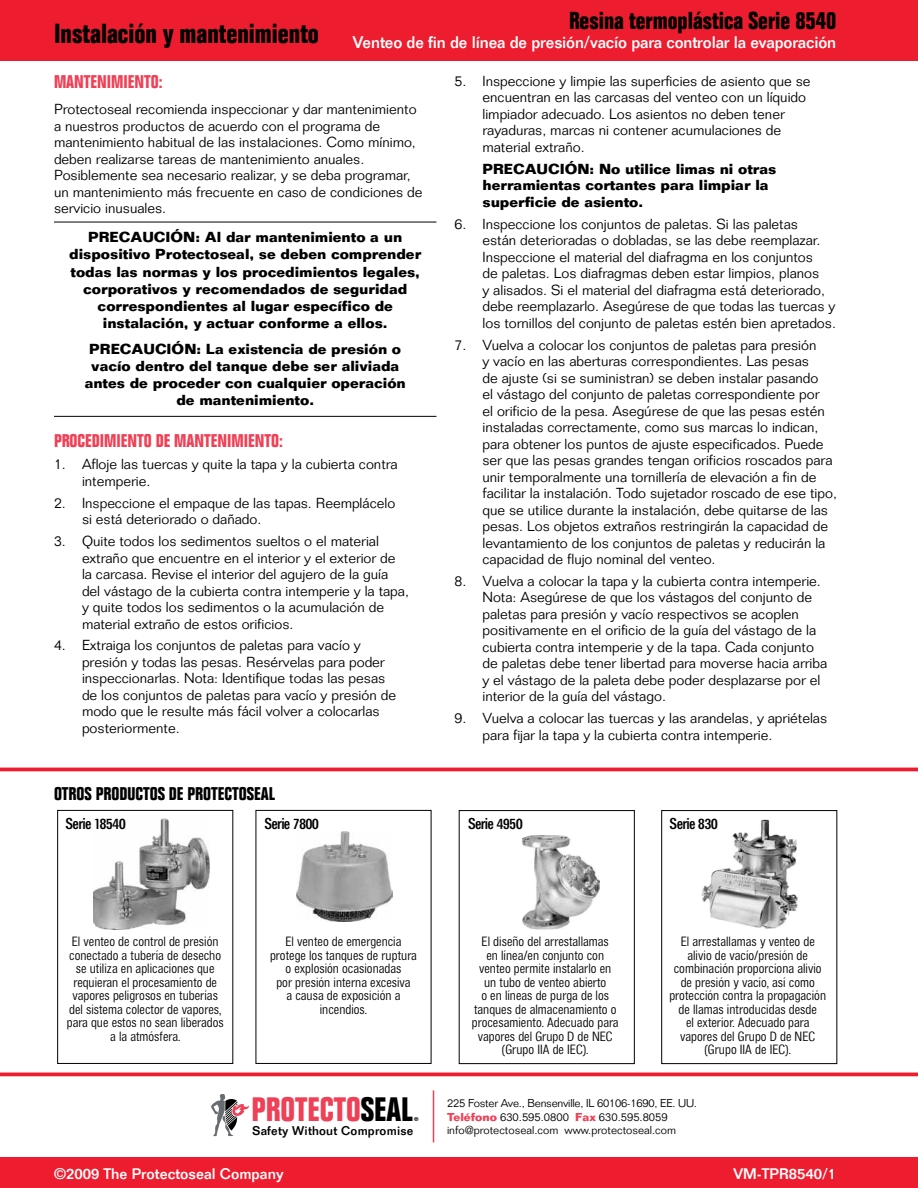
<style>
.page{position:relative;width:918px;height:1188px;background:#fff}
.page>*{position:absolute;margin:0;border:0;box-sizing:border-box;transform-origin:0 0}
.t1{font:700 condensed 33.15px "Folio Std";color:#ef4056}
.t2{font:700 condensed 27px "Folio Std";color:#000}
.t3{font:700 condensed 24px "Folio Std";color:#000}
.t4{font:700 condensed 18px "Folio Std";color:#ef4056}
.t5{font:700 condensed 18px "Folio Std";color:#000}
.t6{font:500 16.5px "Folio Std";letter-spacing:-.01em;color:#fff}
.t7{font:500 15px "Folio Std";color:#fff}
.t8{font:500 condensed 15px "Folio SBOP";letter-spacing:-.05em;color:#000}
.t9{font:300 14.25px/16.5px "Folio Std";color:#000}
.t10{font:700 14.25px/17.1px "Folio Std";color:#000;text-align:center}
.t11{font:300 condensed 12.75px/13.5px "Folio SBOP";color:#000;text-align:center}
.t12{font:500 12.45px "Folio Std";letter-spacing:.015em;color:#000}
.t13{font:300 11.25px/13.5px "Folio Std";color:#000}
.t14{font:700 condensed 5.4px "Folio Std";color:#000}
.s1{color:#000}
.s2{font-weight:700;color:#ef4056}
</style>
<div class="page">
<img style="left:522px;top:835px;width:78px;height:94px">
<div style="left:459px;top:810px;width:176px;height:254px;border:1px solid #000"></div>
<img style="left:702px;top:820px;width:96px;height:109px">
<div style="left:662px;top:810px;width:175px;height:254px;border:1px solid #000"></div>
<img style="left:297px;top:832px;width:95px;height:89px">
<div style="left:256px;top:810px;width:175px;height:254px;border:1px solid #000"></div>
<img style="left:93px;top:819px;width:117px;height:110px">
<div style="left:57px;top:810px;width:176px;height:254px;border:1px solid #000"></div>
<div style="left:0;top:0;width:918px;height:60px;background:#ed1c2e"></div>
<hr style="left:0;top:1073px;width:918px;height:3px;background:#ed1c2e">
<hr style="left:0;top:768px;width:918px;height:3px;background:#ed1c2e">
<div style="left:0;top:1157px;width:918px;height:31px;background:#ed1c2e"></div>
<svg style="left:211px;top:1094px;width:38px;height:42px"></svg>
<hr style="left:433px;top:1090px;width:1px;height:53px;background:#ef4056">
<hr style="left:54px;top:222px;width:382px;height:1px;background:#000">
<hr style="left:54px;top:416px;width:382px;height:1px;background:#000">
<h2 class="t2" style="left:54px;top:19px;width:266px">Instalación y mantenimiento</h2>
<h3 class="t3" style="left:569px;top:7px;width:269px">Resina termoplástica Serie 8540</h3>
<p class="t6" style="left:353px;top:33px;width:485px">Venteo de fin de línea de presión/vacío para controlar la evaporación</p>
<p class="t4" style="left:54px;top:72px;width:110px">MANTENIMIENTO:</p>
<p class="t9" style="left:54px;top:101px;width:370px">Protectoseal recomienda inspeccionar y dar mantenimiento a nuestros productos de acuerdo con el programa de mantenimiento habitual de las instalaciones. Como mínimo, deben realizarse tareas de mantenimiento anuales.<br>Posiblemente sea necesario realizar, y se deba programar, un mantenimiento más frecuente en caso de condiciones de servicio inusuales.</p>
<p class="t10" style="left:69px;top:229px;width:354px">PRECAUCIÓN: Al dar mantenimiento a un dispositivo Protectoseal, se deben comprender todas las normas y los procedimientos legales, corporativos y recomendados de seguridad correspondientes al lugar específico de instalación, y actuar conforme a ellos.</p>
<p class="t10" style="left:85px;top:340px;width:323px">PRECAUCIÓN: La existencia de presión o vacío dentro del tanque debe ser aliviada antes de proceder con cualquier operación de mantenimiento.</p>
<p class="t4" style="left:54px;top:431px;width:231px">PROCEDIMIENTO DE MANTENIMIENTO:</p>
<p class="t9" style="left:82px;top:456px;width:317px;text-indent:-28px">1. Afloje las tuercas y quite la tapa y la cubierta contra intemperie.</p>
<p class="t9" style="left:82px;top:494px;width:315px;text-indent:-28px">2. Inspeccione el empaque de las tapas. Reemplácelo si está deteriorado o dañado.</p>
<p class="t9" style="left:82px;top:533px;width:329px;text-indent:-28px">3. Quite todos los sedimentos sueltos o el material extraño que encuentre en el interior y el exterior de la carcasa. Revise el interior del agujero de la guía del vástago de la cubierta contra intemperie y la tapa, y quite todos los sedimentos o la acumulación de material extraño de estos orificios.</p>
<p class="t9" style="left:82px;top:637px;width:316px;text-indent:-28px">4. Extraiga los conjuntos de paletas para vacío y presión y todas las pesas. Resérvelas para poder inspeccionarlas. Nota: Identifique todas las pesas de los conjuntos de paletas para vacío y presión de modo que le resulte más fácil volver a colocarlas posteriormente.</p>
<p class="t9" style="left:483px;top:73px;width:330px;text-indent:-28px">5. Inspeccione y limpie las superficies de asiento que se encuentran en las carcasas del venteo con un líquido limpiador adecuado. Los asientos no deben tener rayaduras, marcas ni contener acumulaciones de material extraño.</p>
<p class="t10" style="left:483px;top:160px;width:295px;line-height:16.5px;text-align:left">PRECAUCIÓN: No utilice limas ni otras herramientas cortantes para limpiar la superficie de asiento.</p>
<p class="t9" style="left:483px;top:215px;width:355px;text-indent:-28px">6. Inspeccione los conjuntos de paletas. Si las paletas<br>están deterioradas o dobladas, se las debe reemplazar.<br>Inspeccione el material del diafragma en los conjuntos<br>de paletas. Los diafragmas deben estar limpios, planos<br>y alisados. Si el material del diafragma está deteriorado, debe reemplazarlo. Asegúrese de que todas las tuercas y los tornillos del conjunto de paletas estén bien apretados.</p>
<p class="t9" style="left:483px;top:336px;width:356px;text-indent:-28px">7. Vuelva a colocar los conjuntos de paletas para presión<br>y vacío en las aberturas correspondientes. Las pesas<br>de ajuste (si se suministran) se deben instalar pasando<br>el vástago del conjunto de paletas correspondiente por<br>el orificio de la pesa. Asegúrese de que las pesas estén instaladas correctamente, como sus marcas lo indican, para obtener los puntos de ajuste especificados. Puede ser que las pesas grandes tengan orificios roscados para unir temporalmente una tornillería de elevación a fin de facilitar la instalación. Todo sujetador roscado de ese tipo, que se utilice durante la instalación, debe quitarse de las pesas. Los objetos extraños restringirán la capacidad de levantamiento de los conjuntos de paletas y reducirán la capacidad de flujo nominal del venteo.</p>
<p class="t9" style="left:483px;top:573px;width:346px;text-indent:-28px">8. Vuelva a colocar la tapa y la cubierta contra intemperie.<br>Nota: Asegúrese de que los vástagos del conjunto de paletas para presión y vacío respectivos se acoplen positivamente en el orificio de la guía del vástago de la cubierta contra intemperie y de la tapa. Cada conjunto de paletas debe tener libertad para moverse hacia arriba y el vástago de la paleta debe poder desplazarse por el interior de la guía del vástago.</p>
<p class="t9" style="left:483px;top:710px;width:346px;text-indent:-28px">9. Vuelva a colocar las tuercas y las arandelas, y apriételas para fijar la tapa y la cubierta contra intemperie.</p>
<p class="t5" style="left:54px;top:784px;width:223px">OTROS PRODUCTOS DE PROTECTOSEAL</p>
<p class="t8" style="left:66px;top:815px;width:62px">Serie 18540</p>
<p class="t8" style="left:264px;top:815px;width:56px">Serie 7800</p>
<p class="t8" style="left:468px;top:815px;width:56px">Serie 4950</p>
<p class="t8" style="left:670px;top:815px;width:50px">Serie 830</p>
<p class="t11" style="left:67px;top:935px;width:158px">El venteo de control de presión conectado a tubería de desecho se utiliza en aplicaciones que requieran el procesamiento de vapores peligrosos en tuberías del sistema colector de vapores, para que estos no sean liberados a la atmósfera.</p>
<p class="t11" style="left:270px;top:935px;width:148px">El venteo de emergencia protege los tanques de ruptura o explosión ocasionadas<br>por presión interna excesiva<br>a causa de exposición a incendios.</p>
<h1 class="t1" style="left:252px;top:1091px;width:163px">PROTECTO<span class="s1">SEAL</span></h1>
<p class="t14" style="left:414px;top:1116px;width:6px">®</p>
<p class="t12" style="left:253px;top:1123px;width:162px">Safety Without Compromise</p>
<p class="t11" style="left:472px;top:935px;width:148px">El diseño del arrestallamas<br>en línea/en conjunto con venteo permite instalarlo en un tubo de venteo abierto<br>o en líneas de purga de los tanques de almacenamiento o procesamiento. Adecuado para vapores del Grupo D de NEC (Grupo IIA de IEC).</p>
<p class="t11" style="left:669px;top:935px;width:158px">El arrestallamas y venteo de alivio de vacío/presión de combinación proporciona alivio de presión y vacío, así como protección contra la propagación de llamas introducidas desde<br>el exterior. Adecuado para vapores del Grupo D de NEC (Grupo IIA de IEC).</p>
<p class="t13" style="left:447px;top:1097px;width:252px">225 Foster Ave., Bensenville, IL 60106-1690, EE. UU.<br><span class="s2">Teléfono</span> 630.595.0800 <span class="s2">Fax</span> 630.595.8059 info@protectoseal.com www.protectoseal.com</p>
<p class="t7" style="left:54px;top:1164px;width:231px">©2009 The Protectoseal Company</p>
<p class="t7" style="left:733px;top:1164px;width:104px">VM-TPR8540/1</p>
</div>
